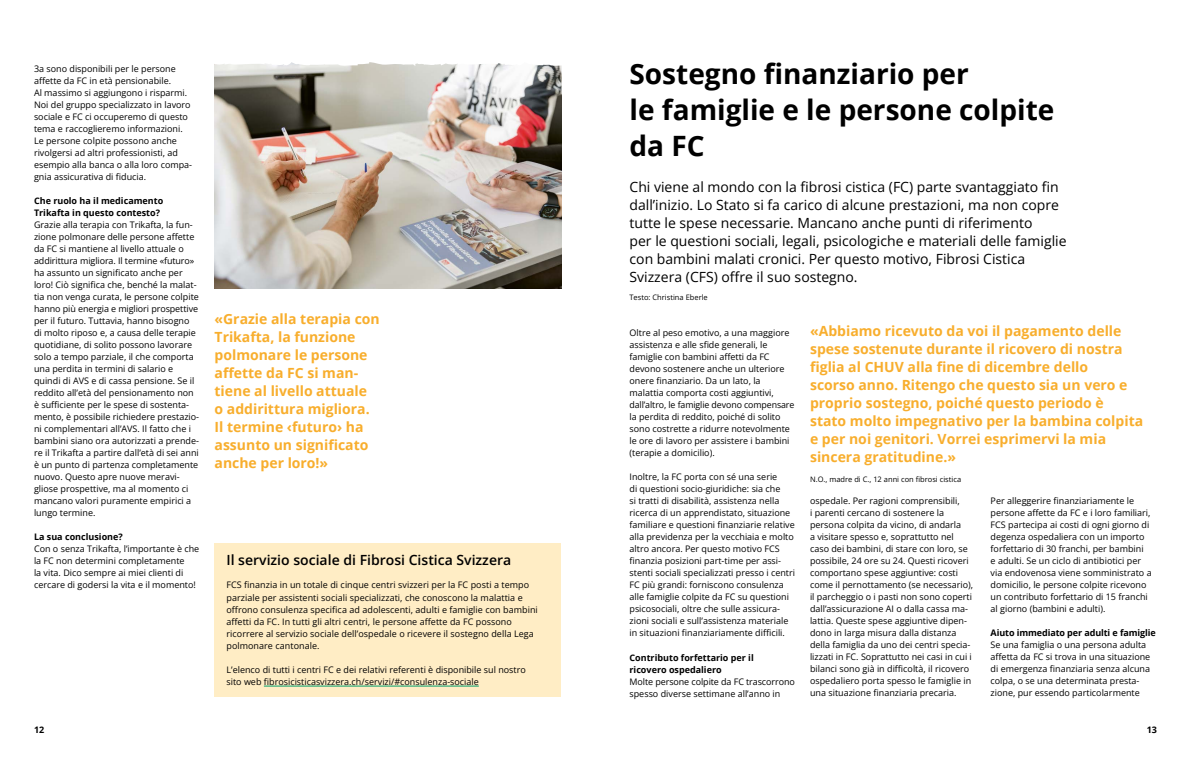
<style>
.page{position:relative;width:1191px;height:766px;background:#fff}
.page>*{position:absolute;margin:0;border:0;box-sizing:border-box;transform-origin:0 0}
.t1{font:700 28px/36px "Open Sans";color:#000}
.t2{font:700 14px/18px "Open Sans";color:#f8ae2d}
.t3{font:14px/18px "Open Sans";color:#000}
.t4{font:600 14px "Open Sans";color:#000}
.t5{font:9px/12px "Open Sans";color:#000}
.t6{font:700 9px/12px "Open Sans";color:#000}
.t7{font:7.5px "Open Sans";color:#000}
</style>
<div class="page">
<img style="left:214px;top:67px;width:347px;height:221px">
<svg style="left:214px;top:62px;width:348px;height:5px"></svg>
<div style="left:214px;top:543px;width:347px;height:153px;background:#ffedc5"></div>
<hr style="left:264px;top:685px;width:215px;height:1px;background:#009e6a">
<p class="t5" style="left:34px;top:63px;width:160px">3a sono disponibili per le persone affette da FC in età pensionabile.<br>Al massimo si aggiungono i risparmi.<br>Noi del gruppo specializzato in lavoro sociale e FC ci occuperemo di questo tema e raccoglieremo informazioni.<br>Le persone colpite possono anche rivolgersi ad altri professionisti, ad esempio alla banca o alla loro compa&shy;gnia assicurativa di fiducia.</p>
<p class="t6" style="left:34px;top:194px;width:131px">Che ruolo ha il medicamento<br>Trikafta in questo contesto?</p>
<p class="t5" style="left:34px;top:218px;width:167px">Grazie alla terapia con Trikafta, la fun&shy;zione polmonare delle persone affette da FC si mantiene al livello attuale o addirittura migliora. Il termine «futuro» ha assunto un significato anche per loro! Ciò significa che, benché la malat&shy;tia non venga curata, le persone colpite hanno più energia e migliori prospettive per il futuro. Tuttavia, hanno bisogno di molto riposo e, a causa delle terapie quotidiane, di solito possono lavorare solo a tempo parziale, il che comporta una perdita in termini di salario e quindi di AVS e di cassa pensione. Se il reddito all’età del pensionamento non è sufficiente per le spese di sostenta&shy;mento, è possibile richiedere prestazio&shy;ni complementari all’AVS. Il fatto che i bambini siano ora autorizzati a prende&shy;re il Trikafta a partire dall’età di sei anni è un punto di partenza completamente nuovo. Questo apre nuove meravi&shy;gliose prospettive, ma al momento ci mancano valori puramente empirici a lungo termine.</p>
<p class="t6" style="left:34px;top:530px;width:90px">La sua conclusione?</p>
<p class="t5" style="left:34px;top:542px;width:167px">Con o senza Trikafta, l’importante è che la FC non determini completamente<br>la vita. Dico sempre ai miei clienti di cercare di godersi la vita e il momento!</p>
<h2 class="t2" style="left:214px;top:310px;width:167px">«Grazie alla terapia con<br>Trikafta, la funzione polmonare le persone affette da FC si man&shy;tiene al livello attuale<br>o addirittura migliora.<br>Il termine ‹futuro› ha assunto un significato anche per loro!»</h2>
<h2 class="t4" style="left:226px;top:550px;width:286px">Il servizio sociale di Fibrosi Cistica Svizzera</h2>
<p class="t5" style="left:226px;top:579px;width:313px">FCS finanzia in un totale di cinque centri svizzeri per la FC posti a tempo parziale per assistenti sociali specializzati, che conoscono la malattia e offrono consulenza specifica ad adolescenti, adulti e famiglie con bambini affetti da FC. In tutti gli altri centri, le persone affette da FC possono ricorrere al servizio sociale dell’ospedale o ricevere il sostegno della Lega polmonare cantonale.</p>
<p class="t5" style="left:226px;top:662px;width:301px">L’elenco di tutti i centri FC e dei relativi referenti è disponibile sul nostro sito web fibrosicisticasvizzera.ch/servizi/#consulenza-sociale</p>
<h1 class="t1" style="left:629px;top:55px;width:426px">Sostegno finanziario per<br>le famiglie e le persone colpite da FC</h1>
<p class="t3" style="left:629px;top:178px;width:438px">Chi viene al mondo con la fibrosi cistica (FC) parte svantaggiato fin dall’inizio. Lo Stato si fa carico di alcune prestazioni, ma non copre tutte le spese necessarie. Mancano anche punti di riferimento<br>per le questioni sociali, legali, psicologiche e materiali delle famiglie con bambini malati cronici. Per questo motivo, Fibrosi Cistica Svizzera (CFS) offre il suo sostegno.</p>
<p class="t7" style="left:629px;top:292px;width:80px">Testo: Christina Eberle</p>
<p class="t5" style="left:629px;top:327px;width:166px">Oltre al peso emotivo, a una maggiore assistenza e alle sfide generali, le famiglie con bambini affetti da FC devono sostenere anche un ulteriore onere finanziario. Da un lato, la malattia comporta costi aggiuntivi, dall’altro, le famiglie devono compensare la perdita di reddito, poiché di solito sono costrette a ridurre notevolmente le ore di lavoro per assistere i bambini (terapie a domicilio).</p>
<p class="t5" style="left:629px;top:470px;width:167px">Inoltre, la FC porta con sé una serie<br>di questioni socio-giuridiche: sia che<br>si tratti di disabilità, assistenza nella ricerca di un apprendistato, situazione familiare e questioni finanziarie relative alla previdenza per la vecchiaia e molto altro ancora. Per questo motivo FCS finanzia posizioni part-time per assi&shy;stenti sociali specializzati presso i centri FC più grandi: forniscono consulenza alle famiglie colpite da FC su questioni psicosociali, oltre che sulle assicura&shy;zioni sociali e sull’assistenza materiale in situazioni finanziariamente difficili.</p>
<p class="t6" style="left:629px;top:650px;width:126px">Contributo forfettario per il ricovero ospedaliero</p>
<p class="t5" style="left:629px;top:674px;width:167px">Molte persone colpite da FC trascorrono spesso diverse settimane all’anno in</p>
<p class="t2" style="left:810px;top:322px;width:335px">«Abbiamo ricevuto da voi il pagamento delle spese sostenute durante il ricovero di nostra figlia al CHUV alla fine di dicembre dello<br>scorso anno. Ritengo che questo sia un vero e proprio sostegno, poiché questo periodo è stato molto impegnativo per la bambina colpita e per noi genitori. Vorrei esprimervi la mia sincera gratitudine.»</p>
<p class="t7" style="left:810px;top:474px;width:153px">N.O., madre di C., 12 anni con fibrosi cistica</p>
<p class="t5" style="left:810px;top:494px;width:165px">ospedale. Per ragioni comprensibili,<br>i parenti cercano di sostenere la persona colpita da vicino, di andarla<br>a visitare spesso e, soprattutto nel caso dei bambini, di stare con loro, se possibile, 24 ore su 24. Questi ricoveri comportano spese aggiuntive: costi come il pernottamento (se necessario), il parcheggio o i pasti non sono coperti dall’assicurazione AI o dalla cassa ma&shy;lattia. Queste spese aggiuntive dipen&shy;dono in larga misura dalla distanza della famiglia da uno dei centri specia&shy;lizzati in FC. Soprattutto nei casi in cui i bilanci sono già in difficoltà, il ricovero ospedaliero porta spesso le famiglie in una situazione finanziaria precaria.</p>
<p class="t5" style="left:990px;top:494px;width:163px">Per alleggerire finanziariamente le persone affette da FC e i loro familiari, FCS partecipa ai costi di ogni giorno di degenza ospedaliera con un importo forfettario di 30 franchi, per bambini<br>e adulti. Se un ciclo di antibiotici per via endovenosa viene somministrato a domicilio, le persone colpite ricevono un contributo forfettario di 15 franchi al giorno (bambini e adulti).</p>
<p class="t6" style="left:990px;top:626px;width:167px">Aiuto immediato per adulti e famiglie</p>
<p class="t5" style="left:990px;top:638px;width:161px">Se una famiglia o una persona adulta affetta da FC si trova in una situazione di emergenza finanziaria senza alcuna colpa, o se una determinata presta&shy;zione, pur essendo particolarmente</p>
<p class="t6" style="left:34px;top:723px;width:12px">12</p>
<p class="t6" style="left:1146px;top:723px;width:12px">13</p>
</div>
